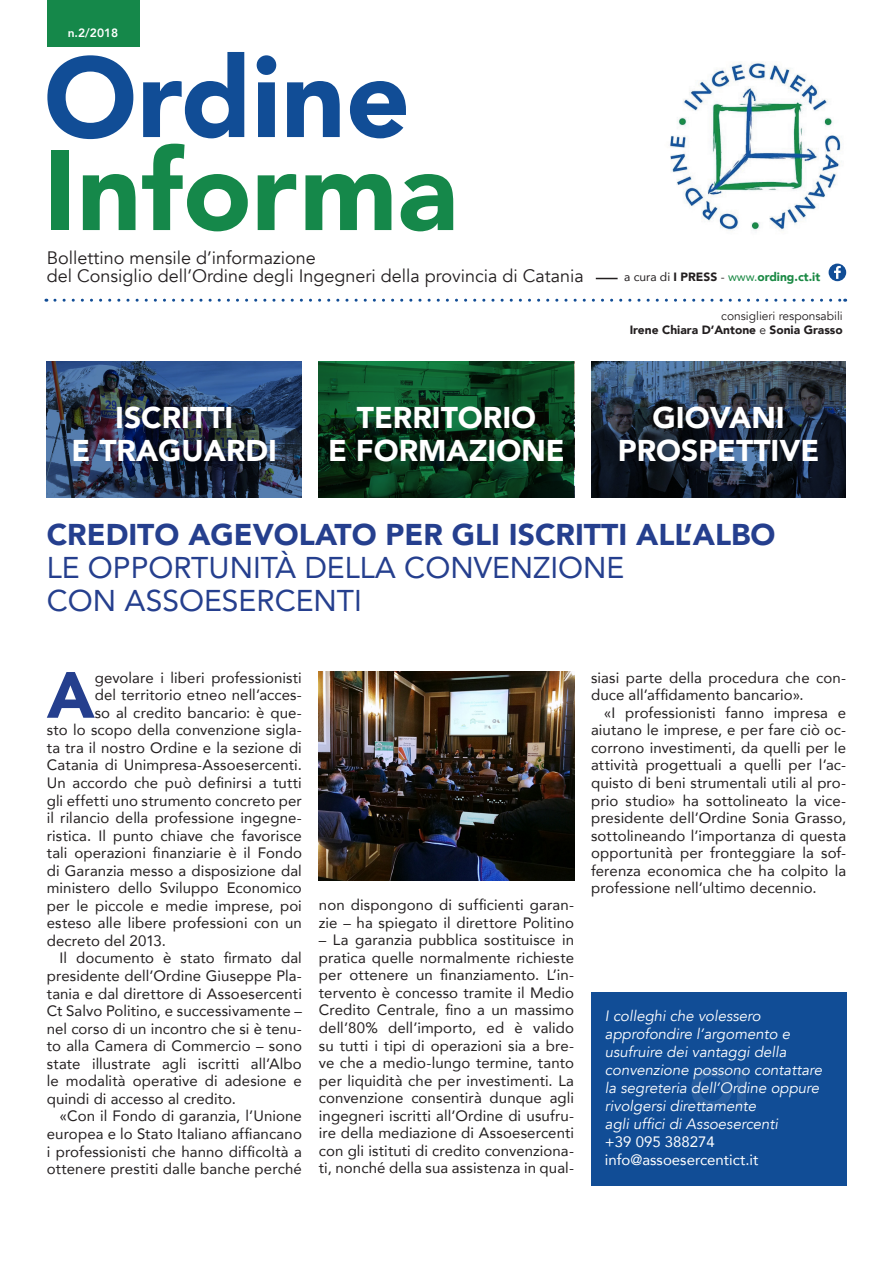
<style>
.page{position:relative;width:893px;height:1263px;background:#fff}
.page>*{position:absolute;margin:0;border:0;box-sizing:border-box;transform-origin:0 0}
.t1{font:900 112.5px "Avenir";color:#15884a}
.t2{font:900 112.5px "Avenir";color:#114d96}
.t3{font:900 64.65px "Avenir";color:#253f8e}
.t4{font:900 30px/33px "Avenir";color:#fff;text-align:center}
.t5{font:30px "Avenir";color:#253f8e}
.t6{font:900 30px "Avenir";color:#253f8e}
.t7{font:18px "Avenir";color:#231f20}
.t8{font:15px/17.5px "Avenir";letter-spacing:.005em;color:#231f20;text-align:justify}
.t9{font:italic 15px/18px "Avenir";color:#fff}
.t10{font:15px "Avenir";color:#fff}
.t11{font:900 12px "Avenir";color:#231f20}
.t12{font:900 12px "Avenir";color:#1a8944}
.t13{font:12px "Avenir";color:#231f20}
.t14{font:800 12px "Avenir";color:#fff}
.s1{font-weight:400;color:#231f20}
.s2{color:#231f20}
.s3{font-weight:400}
</style>
<div class="page">
<div style="left:591px;top:992px;width:255px;height:194px;background:#114d96"></div>
<div style="left:47px;top:0;width:92px;height:47px;background:#15884a"></div>
<img style="left:670px;top:62px;width:171px;height:169px">
<svg style="left:55px;top:299px;width:791px;height:3px"></svg>
<svg style="left:829px;top:264px;width:17px;height:17px"></svg>
<img style="left:47px;top:361px;width:255px;height:136px">
<svg style="left:319px;top:361px;width:255px;height:136px;background:#093b1e"></svg>
<svg style="left:591px;top:361px;width:255px;height:136px;background:#232f41"></svg>
<svg style="left:596px;top:278px;width:22px;height:1px"></svg>
<img style="left:319px;top:672px;width:255px;height:208px">
<div style="left:738px;top:1070px;width:8px;height:38px;background:#285ea0"></div>
<svg style="left:691px;top:1069px;width:41px;height:40px"></svg>
<p class="t14" style="left:68px;top:23px;width:52px">n.2/2018</p>
<p class="t2" style="left:44px;top:1px;width:368px">Ordine</p>
<p class="t1" style="left:44px;top:94px;width:416px">Informa</p>
<p class="t7" style="left:47px;top:247px;width:270px">Bollettino mensile d’informazione</p>
<p class="t7" style="left:47px;top:265px;width:539px">del Consiglio dell’Ordine degli Ingegneri della provincia di Catania</p>
<p class="t4" style="left:115px;top:400px;width:120px">ISCRITTI</p>
<p class="t4" style="left:72px;top:433px;width:207px">E TRAGUARDI</p>
<p class="t4" style="left:357px;top:400px;width:181px">TERRITORIO</p>
<p class="t4" style="left:328px;top:433px;width:238px">E FORMAZIONE</p>
<p class="t12" style="left:624px;top:267px;width:198px"><span class="s1">a cura di</span> <span class="s2">I PRESS</span> <span class="s1">-</span> <span class="s3">www.</span>ording.ct.it</p>
<p class="t13" style="left:721px;top:309px;width:123px">consiglieri responsabili</p>
<p class="t11" style="left:630px;top:319px;width:215px">Irene Chiara D’Antone <span class="s3">e</span> Sonia Grasso</p>
<p class="t4" style="left:618px;top:400px;width:203px">GIOVANI<br>PROSPETTIVE</p>
<p class="t6" style="left:47px;top:508px;width:730px">CREDITO AGEVOLATO PER GLI ISCRITTI ALL’ALBO</p>
<p class="t5" style="left:47px;top:543px;width:579px">LE OPPORTUNITÀ DELLA CONVENZIONE</p>
<p class="t5" style="left:47px;top:576px;width:317px">CON ASSOESERCENTI</p>
<p class="t3" style="left:47px;top:640px;width:49px">A</p>
<p class="t8" style="left:95px;top:668px;width:209px">gevolare i liberi professionisti</p>
<p class="t8" style="left:95px;top:686px;width:209px">del territorio etneo nell’acces-</p>
<p class="t8" style="left:95px;top:703px;width:209px">so al credito bancario: è que-</p>
<p class="t8" style="left:47px;top:721px;width:257px">sto lo scopo della convenzione sigla-</p>
<p class="t8" style="left:47px;top:738px;width:257px">ta tra il nostro Ordine e la sezione di</p>
<p class="t8" style="left:47px;top:756px;width:257px">Catania di Unimpresa-Assoesercenti.</p>
<p class="t8" style="left:47px;top:773px;width:257px">Un accordo che può definirsi a tutti</p>
<p class="t8" style="left:47px;top:791px;width:257px">gli effetti uno strumento concreto per</p>
<p class="t8" style="left:47px;top:809px;width:257px">il rilancio della professione ingegne-</p>
<p class="t8" style="left:47px;top:826px;width:257px">ristica. Il punto chiave che favorisce</p>
<p class="t8" style="left:47px;top:844px;width:257px">tali operazioni finanziarie è il Fondo</p>
<p class="t8" style="left:47px;top:861px;width:257px">di Garanzia messo a disposizione dal</p>
<p class="t8" style="left:47px;top:879px;width:257px">ministero dello Sviluppo Economico</p>
<p class="t8" style="left:47px;top:896px;width:257px">per le piccole e medie imprese, poi</p>
<p class="t8" style="left:47px;top:914px;width:257px">esteso alle libere professioni con un</p>
<p class="t8" style="left:47px;top:931px;width:121px">decreto del 2013.</p>
<p class="t8" style="left:47px;top:949px;width:257px;text-indent:13px">Il documento è stato firmato dal presidente dell’Ordine Giuseppe Pla&shy;tania e dal direttore di Assoesercenti Ct Salvo Politino, e successivamente – nel corso di un incontro che si è tenu&shy;to alla Camera di Commercio – sono state illustrate agli iscritti all’Albo le modalità operative di adesione e quindi di accesso al credito.</p>
<p class="t8" style="left:47px;top:1107px;width:257px;text-indent:13px">«Con il Fondo di garanzia, l’Unione europea e lo Stato Italiano affiancano i professionisti che hanno difficoltà a ottenere prestiti dalle banche perché</p>
<p class="t8" style="left:319px;top:896px;width:257px">non dispongono di sufficienti garan&shy;zie – ha spiegato il direttore Politino</p>
<p class="t8" style="left:319px;top:931px;width:257px">– La garanzia pubblica sostituisce in pratica quelle normalmente richieste per ottenere un finanziamento. L’in&shy;tervento è concesso tramite il Medio Credito Centrale, fino a un massimo dell’80% dell’importo, ed è valido su tutti i tipi di operazioni sia a bre&shy;ve che a medio-lungo termine, tanto per liquidità che per investimenti. La convenzione consentirà dunque agli ingegneri iscritti all’Ordine di usufru&shy;ire della mediazione di Assoesercenti con gli istituti di credito convenziona&shy;ti, nonché della sua assistenza in qual-</p>
<p class="t8" style="left:591px;top:668px;width:257px">siasi parte della procedura che con&shy;duce all’affidamento bancario».</p>
<p class="t8" style="left:591px;top:703px;width:257px;text-indent:13px">«I professionisti fanno impresa e aiutano le imprese, e per fare ciò oc&shy;corrono investimenti, da quelli per le attività progettuali a quelli per l’ac&shy;quisto di beni strumentali utili al pro&shy;prio studio» ha sottolineato la vice&shy;presidente dell’Ordine Sonia Grasso, sottolineando l’importanza di questa opportunità per fronteggiare la sof&shy;ferenza economica che ha colpito la professione nell’ultimo decennio.</p>
<p class="t9" style="left:605px;top:1007px;width:219px">I colleghi che volessero approfondire l’argomento e usufruire dei vantaggi della convenzione possono contattare la segreteria dell’Ordine oppure rivolgersi direttamente</p>
<p class="t9" style="left:605px;top:1115px;width:175px">agli uffici di Assoesercenti</p>
<p class="t10" style="left:605px;top:1130px;width:112px">+39 095 388274</p>
<p class="t10" style="left:605px;top:1148px;width:155px">info@assoesercentict.it</p>
</div>
